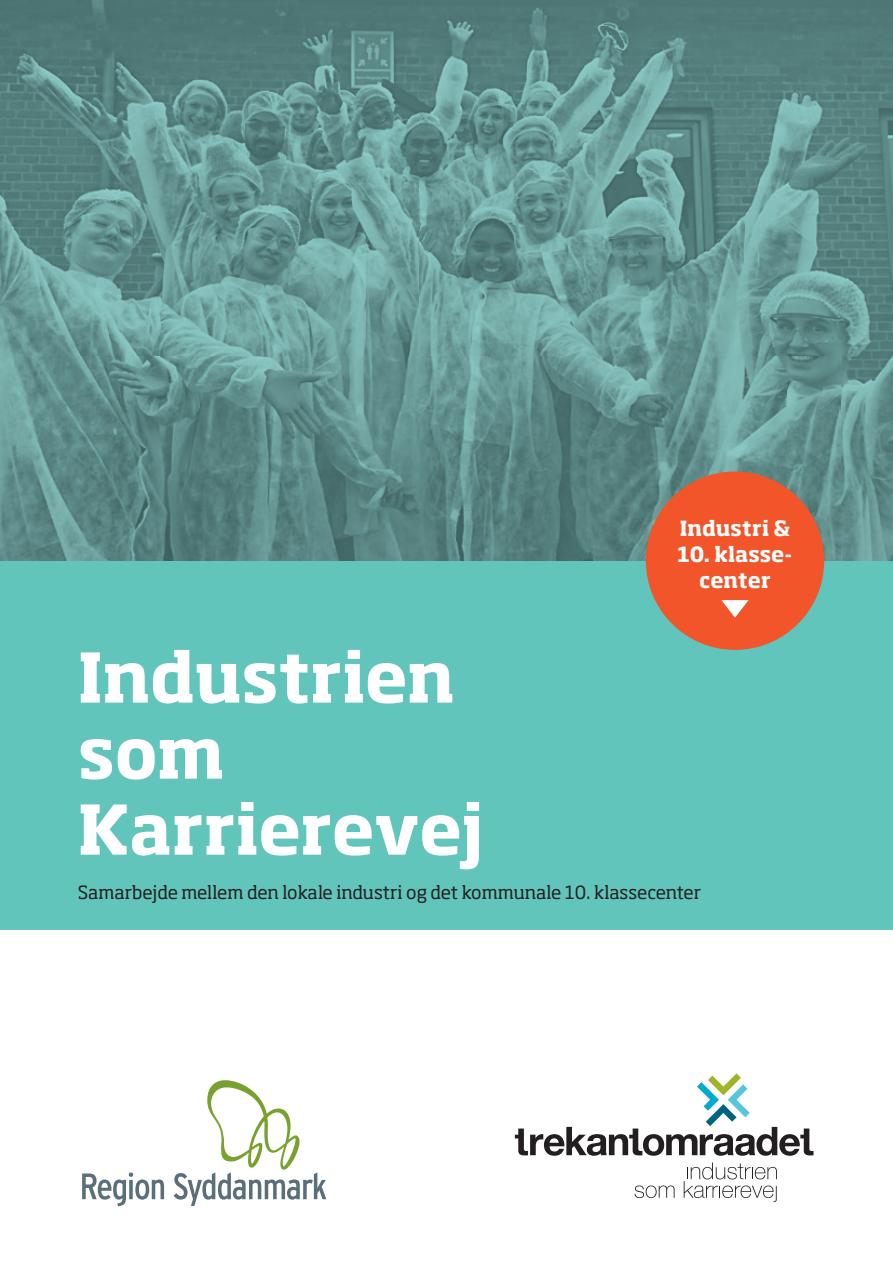
<style>
.page{position:relative;width:893px;height:1263px;background:#fff}
.page>*{position:absolute;margin:0;border:0;box-sizing:border-box;transform-origin:0 0}
.t1{font:700 67.65px/76.1px "Soho Std";letter-spacing:-.01em;color:#fff}
.t2{font:700 20.7px/25.8px "Soho Std";color:#fff;text-align:center}
.t3{font:18px "Soho Std";color:#231f20}
</style>
<div class="page">
<div style="left:0;top:561px;width:893px;height:369px;background:#61c5bb"></div>
<svg style="left:82px;top:1172px;width:82px;height:34px"></svg>
<svg style="left:174px;top:1080px;width:152px;height:126px"></svg>
<svg style="left:635px;top:1185px;width:40px;height:13px"></svg>
<svg style="left:684px;top:1162px;width:93px;height:40px"></svg>
<svg style="left:515px;top:1073px;width:298px;height:83px"></svg>
<img style="left:0;top:0;width:893px;height:561px">
<div style="left:646px;top:471px;width:178px;height:179px;background:#f15529;border-radius:50%"></div>
<svg style="left:721px;top:600px;width:28px;height:18px"></svg>
<h1 class="t1" style="left:78px;top:637px;width:407px">Industrien som<br>Karrierevej</h1>
<p class="t2" style="left:680px;top:515px;width:112px">Industri &amp;</p>
<p class="t2" style="left:678px;top:541px;width:116px">10. klasse&shy;center</p>
<p class="t3" style="left:78px;top:881px;width:625px">Samarbejde mellem den lokale industri og det kommunale 10. klassecenter</p>
</div>
